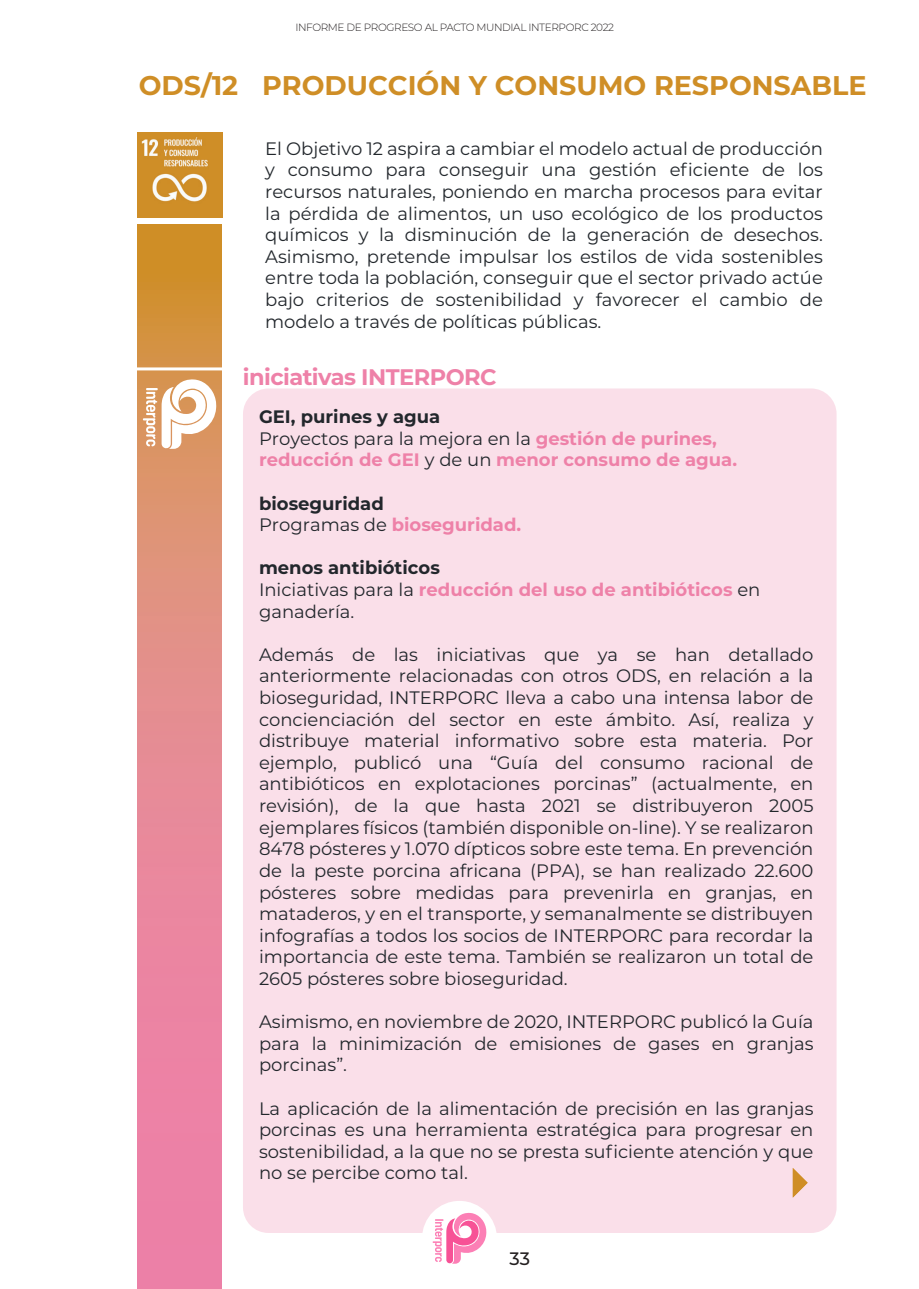
<style>
.page{position:relative;width:919px;height:1289px;background:#fff}
.page>*{position:absolute;margin:0;border:0;box-sizing:border-box;transform-origin:0 0}
.t1{font:700 27px "Montserrat";color:#cf8e26}
.t2{font:700 22.5px "Montserrat";letter-spacing:-.025em;color:#ee81a8}
.t3{font:18px/21.6px "Montserrat";color:#22272c;text-align:justify}
.t4{font:700 18px/21.6px "Montserrat";color:#ee81a8}
.t5{font:500 18px "Montserrat";color:#231f20}
.t6{font:300 10.5px "Montserrat";letter-spacing:-.035em;color:#231f20}
.s1{color:#22272c}
.s2{font-weight:400;color:#22272c}
.s3{font-weight:700}
.s4{font-weight:700;color:#ee81a8}
</style>
<div class="page">
<img style="left:137px;top:132px;width:85px;height:85px">
<div style="left:243px;top:388px;width:593px;height:844px;background:#fadfe9;border-radius:26px"></div>
<svg style="left:138px;top:225px;width:83px;height:1063px;background:#e38a86"></svg>
<svg style="left:143px;top:378px;width:74px;height:71px"></svg>
<hr style="left:119px;top:367px;width:111px;height:3px;background:#fff">
<svg style="left:792px;top:1168px;width:15px;height:29px"></svg>
<div style="left:422px;top:1200px;width:75px;height:75px;background:#fff;border-radius:50%"></div>
<svg style="left:432px;top:1212px;width:54px;height:51px"></svg>
<p class="t6" style="left:295px;top:20px;width:320px">INFORME DE PROGRESO AL PACTO MUNDIAL INTERPORC 2022</p>
<h1 class="t1" style="left:139px;top:66px;width:729px">ODS/12 PRODUCCIÓN Y CONSUMO RESPONSABLE</h1>
<p class="t3" style="left:265px;top:137px;width:559px">El Objetivo 12 aspira a cambiar el modelo actual de producción y consumo para conseguir una gestión eficiente de los recursos naturales, poniendo en marcha procesos para evitar la pérdida de alimentos, un uso ecológico de los productos químicos y la disminución de la generación de desechos.<br>Asimismo, pretende impulsar los estilos de vida sostenibles entre toda la población, conseguir que el sector privado actúe bajo criterios de sostenibilidad y favorecer el cambio de modelo a través de políticas públicas.</p>
<p class="t2" style="left:243px;top:361px;width:255px">iniciativas INTERPORC</p>
<p class="t4" style="left:259px;top:405px;width:479px"><span class="s1">GEI, purines y agua<br></span><span class="s2">Proyectos para la mejora en la</span> gestión de purines, reducción de GEI <span class="s2">y de un</span> menor consumo de agua.</p>
<p class="t4" style="left:259px;top:491px;width:264px"><span class="s1">bioseguridad<br></span><span class="s2">Programas de</span> bioseguridad.</p>
<p class="t3" style="left:259px;top:556px;width:503px;text-align:left"><span class="s3">menos antibióticos<br></span>Iniciativas para la <span class="s4">reducción del uso de antibióticos</span> en ganadería.</p>
<p class="t3" style="left:259px;top:643px;width:556px">Además de las iniciativas que ya se han detallado anteriormente relacionadas con otros ODS, en relación a la bioseguridad, INTERPORC lleva a cabo una intensa labor de concienciación del sector en este ámbito. Así, realiza y distribuye material informativo sobre esta materia. Por ejemplo, publicó una “Guía del consumo racional de antibióticos en explotaciones porcinas” (actualmente, en revisión), de la que hasta 2021 se distribuyeron 2005 ejemplares físicos (también disponible on-line). Y se realizaron 8478 pósteres y 1.070 dípticos sobre este tema. En prevención de la peste porcina africana (PPA), se han realizado 22.600 pósteres sobre medidas para prevenirla en granjas, en mataderos, y en el transporte, y semanalmente se distribuyen infografías a todos los socios de INTERPORC para recordar la importancia de este tema. También se realizaron un total de 2605 pósteres sobre bioseguridad.</p>
<p class="t3" style="left:259px;top:1010px;width:556px">Asimismo, en noviembre de 2020, INTERPORC publicó la Guía para la minimización de emisiones de gases en granjas porcinas”.</p>
<p class="t3" style="left:259px;top:1096px;width:556px">La aplicación de la alimentación de precisión en las granjas porcinas es una herramienta estratégica para progresar en sostenibilidad, a la que no se presta suficiente atención y que no se percibe como tal.</p>
<p class="t5" style="left:509px;top:1246px;width:22px">33</p>
</div>
